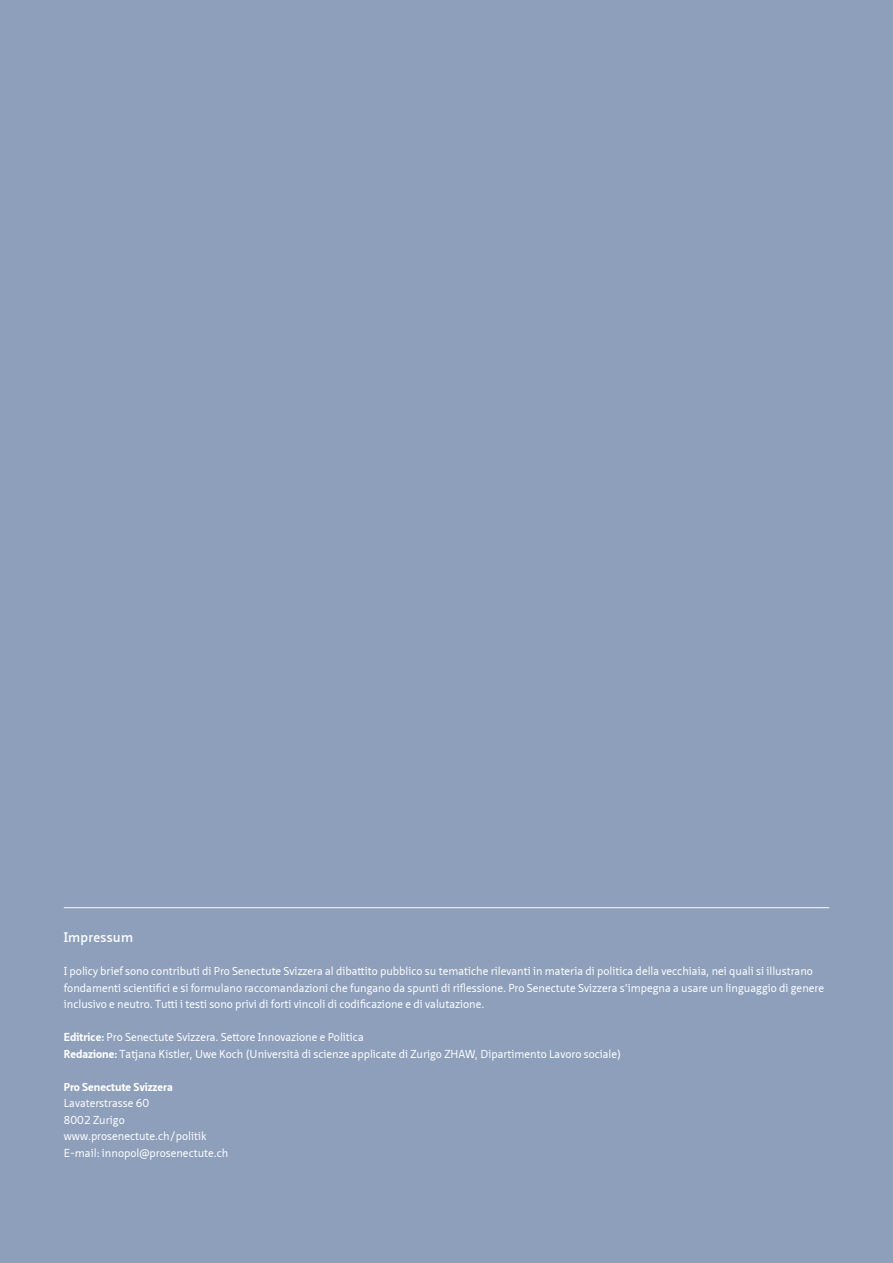
<style>
.page{position:relative;width:893px;height:1263px;background:#8e9fbb}
.page>*{position:absolute;margin:0;border:0;box-sizing:border-box;transform-origin:0 0}
.Titel_Impressum{font:600 13.5px "Neue Sans Pro";letter-spacing:.02em;color:#fff}
.Text_Impressum{font:11.25px/16.5px "Neue Sans Pro";color:#fff}
.Text_Impressum-2{font:700 11.25px "Neue Sans Pro";color:#fff}
.s1{font-weight:700}
</style>
<div class="page">
<hr style="left:64px;top:907px;width:765px;height:1px;background:#fff">
<p class="Titel_Impressum" style="left:64px;top:928px;width:71px">Impressum</p>
<p class="Text_Impressum" style="left:64px;top:963px;width:762px">I policy brief sono contributi di Pro Senectute Svizzera al dibattito pubblico su tematiche rilevanti in materia di politica della vecchiaia, nei quali si illustrano fondamenti scientifici e si formulano raccomandazioni che fungano da spunti di riflessione. Pro Senectute Svizzera s’impegna a usare un linguaggio di genere inclusivo e neutro. Tutti i testi sono privi di forti vincoli di codificazione e di valutazione.</p>
<p class="Text_Impressum" style="left:64px;top:1029px;width:559px"><span class="s1">Editrice:</span> Pro Senectute Svizzera. Settore Innovazione e Politica<br><span class="s1">Redazione:</span> Tatjana Kistler, Uwe Koch (Università di scienze applicate di Zurigo ZHAW, Dipartimento Lavoro sociale)</p>
<p class="Text_Impressum-2" style="left:64px;top:1079px;width:111px">Pro Senectute Svizzera</p>
<p class="Text_Impressum" style="left:64px;top:1095px;width:87px">Lavaterstrasse 60</p>
<p class="Text_Impressum" style="left:64px;top:1111px;width:62px">8002 Zurigo</p>
<p class="Text_Impressum" style="left:64px;top:1128px;width:144px">www.prosenectute.ch/politik</p>
<p class="Text_Impressum" style="left:64px;top:1144px;width:166px">E-mail: innopol@prosenectute.ch</p>
</div>
